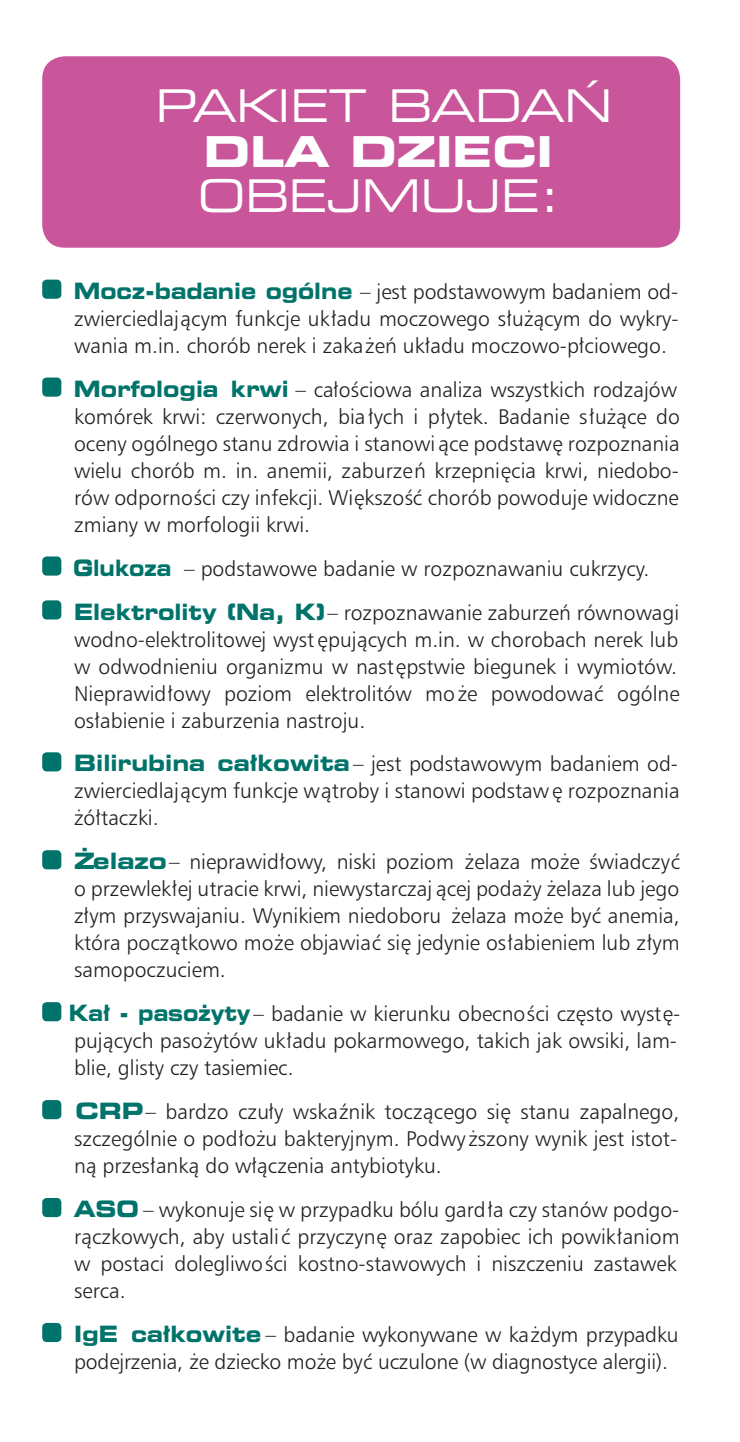
<style>
.page{position:relative;width:740px;height:1442px;background:#fff}
.page>*{position:absolute;margin:0;border:0;box-sizing:border-box;transform-origin:0 0}
.t1{font:40.5px "Square 721 Ex PL";color:#fff}
.t2{font:700 38.25px "Square 721 Ex PL";color:#fff}
.t3{font:20.25px/27px "Humnst 777 Lt PL";color:#231f20}
.s1{font-family:"Square 721 Ex PL";font-weight:700;color:#00736a}
</style>
<div class="page">
<div style="left:42px;top:56px;width:638px;height:192px;background:#c9569a;border-radius:23px"></div>
<div style="left:42px;top:280px;width:19px;height:19px;background:#00736a;border-radius:5px"></div>
<div style="left:42px;top:377px;width:19px;height:20px;background:#00736a;border-radius:5px"></div>
<div style="left:42px;top:556px;width:19px;height:19px;background:#00736a;border-radius:5px"></div>
<div style="left:42px;top:600px;width:19px;height:19px;background:#00736a;border-radius:5px"></div>
<div style="left:42px;top:752px;width:19px;height:19px;background:#00736a;border-radius:5px"></div>
<div style="left:42px;top:850px;width:19px;height:19px;background:#00736a;border-radius:5px"></div>
<div style="left:42px;top:1002px;width:19px;height:19px;background:#00736a;border-radius:5px"></div>
<div style="left:42px;top:1100px;width:19px;height:19px;background:#00736a;border-radius:5px"></div>
<div style="left:42px;top:1198px;width:19px;height:19px;background:#00736a;border-radius:5px"></div>
<div style="left:42px;top:1322px;width:19px;height:20px;background:#00736a;border-radius:5px"></div>
<h1 class="t1" style="left:156px;top:79px;width:458px">PAKIET BADAŃ</h1>
<h2 class="t2" style="left:204px;top:126px;width:351px">DLA DZIECI</h2>
<h1 class="t1" style="left:198px;top:169px;width:364px">OBEJMUJE:</h1>
<p class="t3" style="left:74px;top:277px;width:606px;text-align:justify"><span class="s1">Mocz-badanie ogólne</span> – jest podstawowym badaniem od&shy;zwierciedlającym funkcje układu moczowego służącym do wykry&shy;wania m.in. chorób nerek i zakażeń układu moczowo-płciowego.</p>
<p class="t3" style="left:74px;top:375px;width:608px"><span class="s1">Morfologia krwi</span> – całościowa analiza wszystkich rodzajów komórek krwi: czerwonych, białych i płytek. Badanie służące do oceny ogólnego stanu zdrowia i stanowi ące podstawę rozpoznania wielu chorób m. in. anemii, zaburzeń krzepnięcia krwi, niedobo&shy;rów odporności czy infekcji. Większość chorób powoduje widoczne zmiany w morfologii krwi.</p>
<p class="t3" style="left:73px;top:546px;width:608px;line-height:43.9px"><span class="s1">Glukoza</span> – podstawowe badanie w rozpoznawaniu cukrzycy.<br><span class="s1">Elektrolity (Na, K)</span>– rozpoznawanie zaburzeń równowagi</p>
<p class="t3" style="left:74px;top:625px;width:607px">wodno-elektrolitowej wyst ępujących m.in. w chorobach nerek lub w odwodnieniu organizmu w następstwie biegunek i wymiotów.<br>Nieprawidłowy poziom elektrolitów może powodować ogólne osłabienie i zaburzenia nastroju.</p>
<p class="t3" style="left:74px;top:750px;width:607px;text-align:justify"><span class="s1">Bilirubina całkowita</span> – jest podstawowym badaniem od&shy;zwierciedlającym funkcje wątroby i stanowi podstaw ę rozpoznania żółtaczki.</p>
<p class="t3" style="left:74px;top:848px;width:607px;text-align:justify"><span class="s1">Żelazo</span>– nieprawidłowy, niski poziom żelaza może świadczyć o przewlekłej utracie krwi, niewystarczaj ącej podaży żelaza lub jego złym przyswajaniu. Wynikiem niedoboru żelaza może być anemia, która początkowo może objawiać się jedynie osłabieniem lub złym samopoczuciem.</p>
<p class="t3" style="left:69px;top:1000px;width:613px"><span class="s1">Kał - pasożyty</span> – badanie w kierunku obecności często wystę&shy;pujących pasożytów układu pokarmowego, takich jak owsiki, lam&shy;blie, glisty czy tasiemiec.</p>
<p class="t3" style="left:74px;top:1098px;width:607px;text-align:justify"><span class="s1">CRP</span>– bardzo czuły wskaźnik toczącego się stanu zapalnego, szczególnie o podłożu bakteryjnym. Podwy ższony wynik jest istot&shy;ną przesłanką do włączenia antybiotyku.</p>
<p class="t3" style="left:74px;top:1195px;width:607px"><span class="s1">ASO</span> – wykonuje się w przypadku bólu gardła czy stanów podgo&shy;rączkowych, aby ustalić przyczynę oraz zapobiec ich powikłaniom w postaci dolegliwości kostno-stawowych i niszczeniu zastawek serca.</p>
<p class="t3" style="left:74px;top:1320px;width:606px"><span class="s1">IgE całkowite</span> – badanie wykonywane w każdym przypadku podejrzenia, że dziecko może być uczulone (w diagnostyce alergii).</p>
</div>
